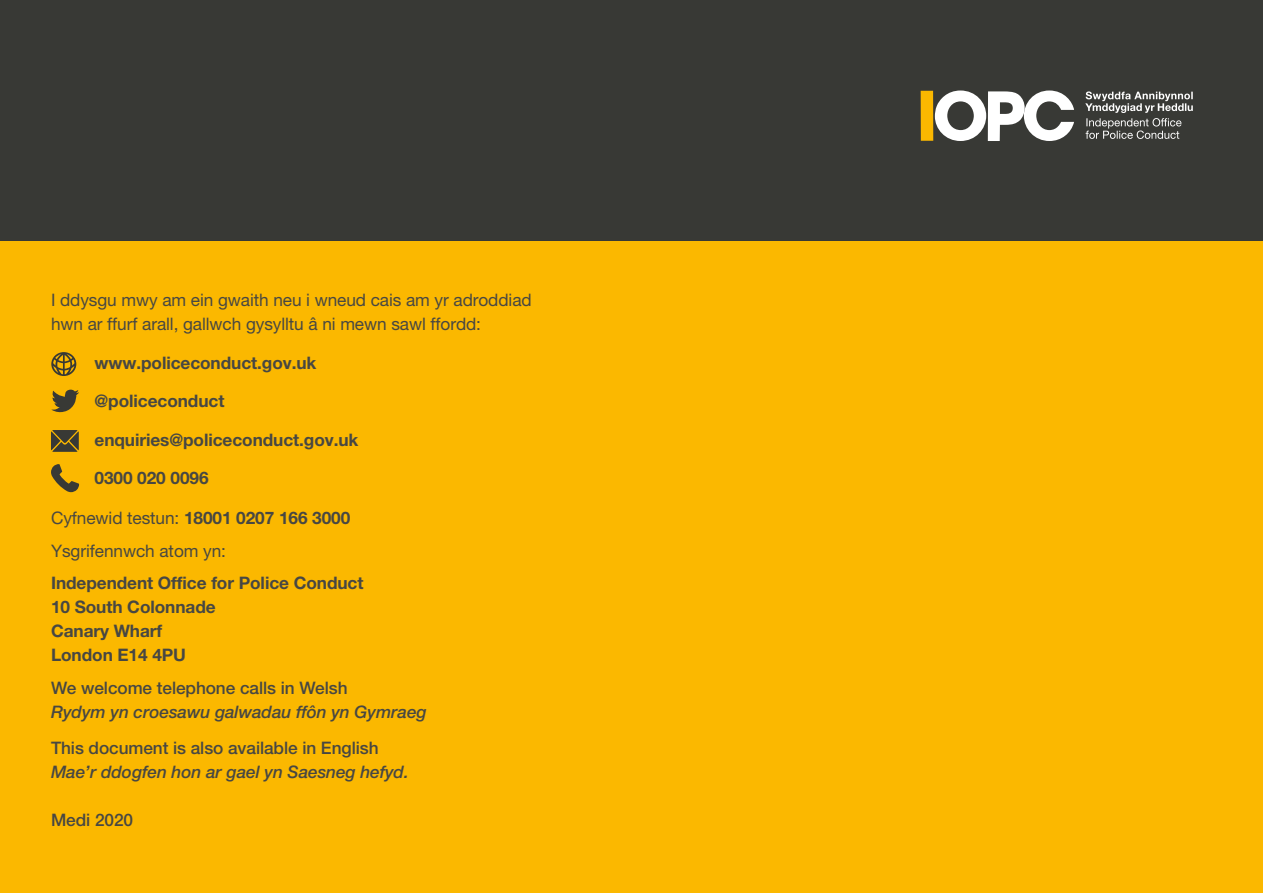
<style>
.page{position:relative;width:1263px;height:893px;background:#fff}
.page>*{position:absolute;margin:0;border:0;box-sizing:border-box;transform-origin:0 0}
.t1{font:700 17.25px/24px "Helvetica Neue LT Pro";letter-spacing:-.005em;color:#474743}
.t2{font:17.25px/24px "Helvetica Neue LT Pro";letter-spacing:-.005em;color:#474743}
.t3{font:500 17.25px "Helvetica Neue LT Pro";letter-spacing:-.005em;color:#474743}
.t4{font:italic 500 17.25px "Helvetica Neue LT Pro";letter-spacing:-.005em;color:#474743}
.s1{font-weight:700}
</style>
<div class="page">
<div style="left:0;top:0;width:1263px;height:242px;background:#383935"></div>
<div style="left:0;top:242px;width:1263px;height:651px;background:#fbb800"></div>
<svg style="left:935px;top:91px;width:139px;height:50px"></svg>
<div style="left:921px;top:91px;width:12px;height:50px;background:#fbb800"></div>
<svg style="left:1085px;top:91px;width:108px;height:48px"></svg>
<svg style="left:51px;top:464px;width:28px;height:28px"></svg>
<svg style="left:51px;top:352px;width:25px;height:24px"></svg>
<svg style="left:51px;top:390px;width:28px;height:23px"></svg>
<svg style="left:51px;top:430px;width:28px;height:22px"></svg>
<p class="t2" style="left:51px;top:288px;width:482px">I ddysgu mwy am ein gwaith neu i wneud cais am yr adroddiad hwn ar ffurf arall, gallwch gysylltu â ni mewn sawl ffordd:</p>
<p class="t1" style="left:95px;top:350px;width:223px">www.policeconduct.gov.uk</p>
<p class="t1" style="left:95px;top:389px;width:131px">@policeconduct</p>
<p class="t1" style="left:95px;top:427px;width:265px">enquiries@policeconduct.gov.uk</p>
<p class="t1" style="left:95px;top:466px;width:116px">0300 020 0096</p>
<p class="t2" style="left:51px;top:502px;width:301px;line-height:32.5px">Cyfnewid testun: <span class="s1">18001 0207 166 3000<br></span>Ysgrifennwch atom yn:</p>
<p class="t1" style="left:51px;top:571px;width:314px">Independent Office for Police Conduct<br>10 South Colonnade<br>Canary Wharf<br>London E14 4PU</p>
<p class="t3" style="left:51px;top:677px;width:298px">We welcome telephone calls in Welsh</p>
<p class="t4" style="left:51px;top:701px;width:377px">Rydym yn croesawu galwadau ffôn yn Gymraeg</p>
<p class="t3" style="left:51px;top:737px;width:329px">This document is also available in English</p>
<p class="t4" style="left:51px;top:761px;width:359px">Mae’r ddogfen hon ar gael yn Saesneg hefyd.</p>
<p class="t3" style="left:51px;top:809px;width:84px">Medi 2020</p>
</div>
